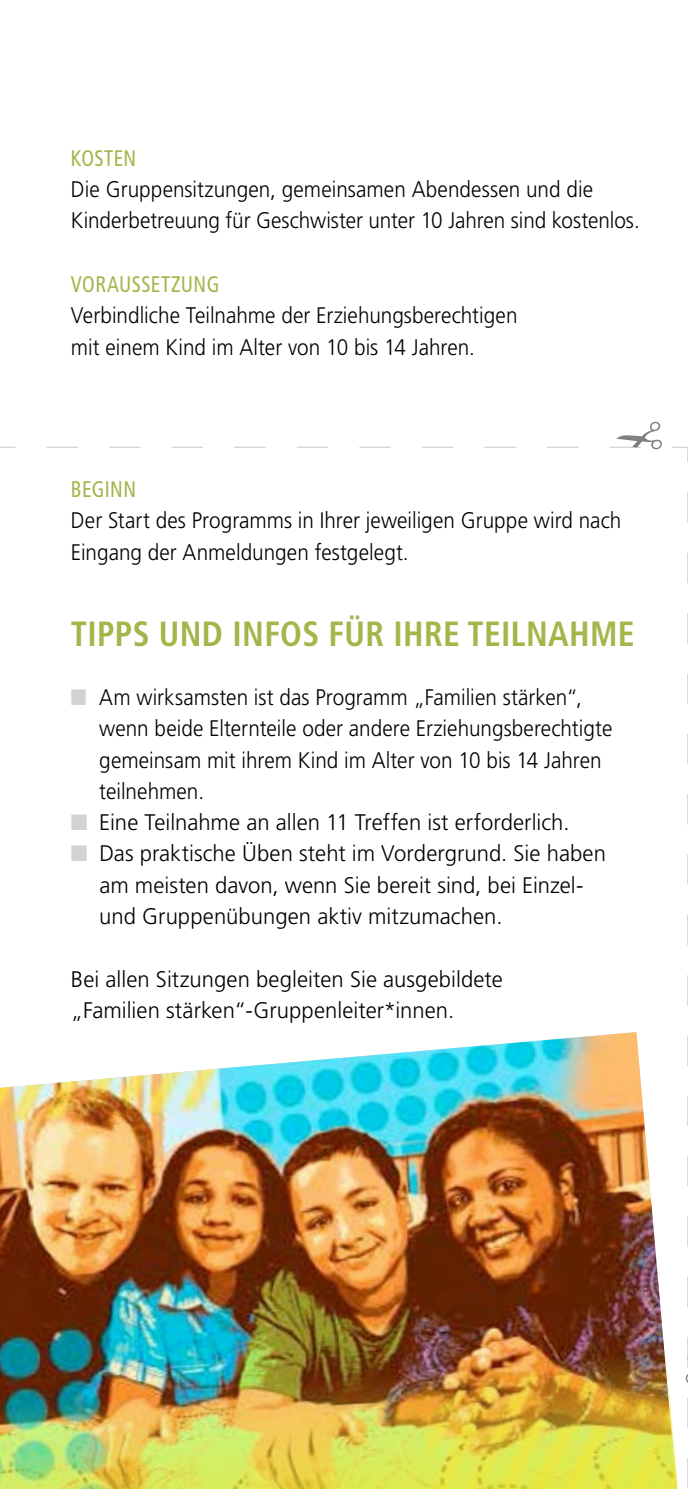
<style>
.page{position:relative;width:688px;height:1489px;background:#fff}
.page>*{position:absolute;margin:0;border:0;box-sizing:border-box;transform-origin:0 0}
.t1{font:700 condensed 35px "Frutiger LT Std";letter-spacing:.01em;color:#a6b449;scale:.96 1}
.t2{font:300 22.5px/31.2px "Frutiger LT Std";color:#000;scale:.92 1}
.t3{font:300 22.5px/31.2px "Frutiger LT Std";color:#000}
.t4{font:condensed 22.5px "Frutiger LT Std";letter-spacing:.02em;color:#a6b449;scale:.92 1}
.s1{color:#d1d2d4}
</style>
<div class="page">
<svg style="left:687px;top:492px;width:1px;height:995px"></svg>
<img style="left:0;top:1032px;width:665px;height:317px">
<img style="left:0;top:1349px;width:678px;height:139px">
<svg style="left:0;top:446px;width:641px;height:2px"></svg>
<p class="t4" style="left:71px;top:145px;width:73px">KOSTEN</p>
<p class="t2" style="left:71px;top:174px;width:619px">Die Gruppensitzungen, gemeinsamen Abendessen und die<br>Kinderbetreuung für Geschwister unter 10 Jahren sind kostenlos.</p>
<p class="t4" style="left:71px;top:271px;width:163px">VORAUSSETZUNG</p>
<p class="t2" style="left:71px;top:300px;width:487px">Verbindliche Teilnahme der Erziehungsberechtigen mit einem Kind im Alter von 10 bis 14 Jahren.</p>
<p class="t4" style="left:71px;top:476px;width:72px">BEGINN</p>
<p class="t2" style="left:71px;top:505px;width:599px">Der Start des Programms in Ihrer jeweiligen Gruppe wird nach<br>Eingang der Anmeldungen festgelegt.</p>
<h1 class="t1" style="left:71px;top:612px;width:588px">TIPPS UND INFOS FÜR IHRE TEILNAHME</h1>
<p class="t2" style="left:99px;top:682px;width:559px;text-indent:-28px"><span class="s1">■</span> Am wirksamsten ist das Programm „Familien stärken“, wenn beide Elternteile oder andere Erziehungsberechtigte gemeinsam mit ihrem Kind im Alter von 10 bis 14 Jahren teilnehmen.</p>
<p class="t3" style="left:71px;top:807px;width:500px"><span class="s1">■</span> Eine Teilnahme an allen 11 Treffen ist erforderlich.</p>
<p class="t3" style="left:99px;top:838px;width:508px;text-indent:-28px"><span class="s1">■</span> Das praktische Üben steht im Vordergrund. Sie haben am meisten davon, wenn Sie bereit sind, bei Einzel&shy;und Gruppenübungen aktiv mitzumachen.</p>
<p class="t3" style="left:71px;top:963px;width:433px">Bei allen Sitzungen begleiten Sie ausgebildete „Familien stärken“-Gruppenleiter*innen.</p>
</div>
